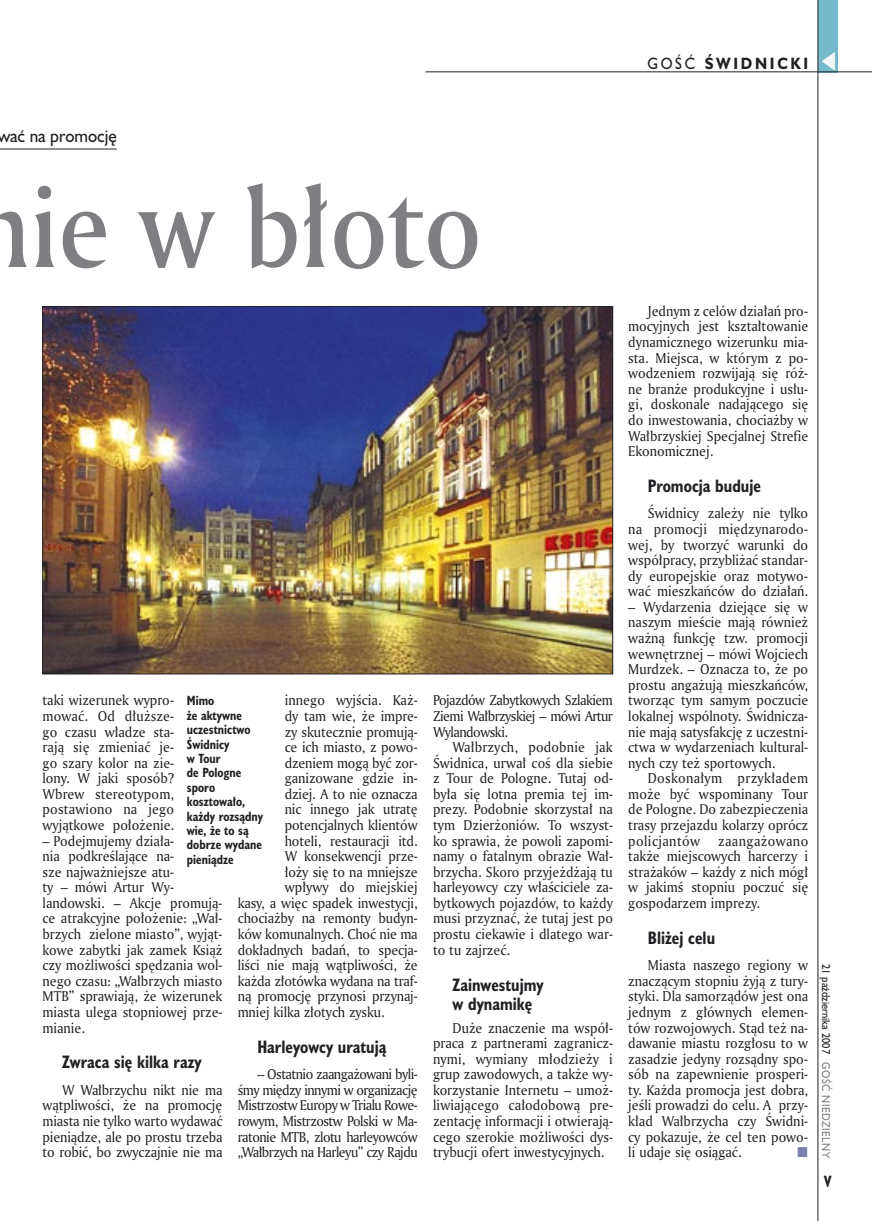
<style>
.page{position:relative;width:872px;height:1221px;background:#fff}
.page>*{position:absolute;margin:0;border:0;box-sizing:border-box;transform-origin:0 0}
.t1{font:108px "Amerigo Md PL";color:#7f7f83;scale:.9 1}
._04_srodtytul_HuCB_11_pt{font:700 16.5px/19.8px "Humanst 521 Cn PL";color:#212125;scale:.94 1}
.t2{font:16.5px "Humanst 521 PL";color:#212125;scale:.94 1}
.t3{font:700 15px "Humanst 521 PL";letter-spacing:.2em;color:#212125;scale:.9 1}
.t4{font:700 15px "Humanst 521 Cn PL";color:#212125;scale:.94 1}
._01_body_tekst{font:13.8px/15.6px "Amerigo PL";color:#212125;text-align:justify;scale:.94 1}
._09_podpis_zdjecia_HuCnB{font:700 12.3px/14.4px "Humanst 521 Cn PL";color:#212125;scale:.94 1}
.t5{font:10.5px "Humanst 521 PL";color:#212125;scale:.9 1}
.t6{font:10.5px "Humanst 521 PL";letter-spacing:.05em;color:#7f7f83;scale:.9 1}
.s1{font-weight:400}
</style>
<div class="page">
<div style="left:818px;top:0;width:19px;height:72px;background:#75baca"></div>
<svg style="left:821px;top:52px;width:14px;height:19px"></svg>
<hr style="left:425px;top:72px;width:447px;height:1px;background:#212125">
<hr style="left:817px;top:0;width:1px;height:1220px;background:#212125">
<hr style="left:0;top:149px;width:117px;height:1px;background:#212125">
<img style="left:45px;top:308px;width:566px;height:364px">
<p class="t3" style="left:647px;top:53px;width:180px"><span class="s1">GOŚĆ</span> ŚWIDNICKI</p>
<p class="t2" style="left:-3px;top:124px;width:129px">wać na promocję</p>
<h1 class="t1" style="left:-26px;top:156px;width:565px">nie w błoto</h1>
<p class="_01_body_tekst" style="left:43px;top:692px;width:142px">taki wizerunek wypro&shy;mować. Od dłuższe&shy;go czasu władze sta&shy;rają się zmieniać je&shy;go szary kolor na zie&shy;lony. W jaki sposób?<br>Wbrew stereotypom, postawiono na jego wyjątkowe położenie.</p>
<p class="_01_body_tekst" style="left:43px;top:832px;width:193px;text-align:left">– Podejmujemy działa-<br>nia podkreślające na-<br>sze najważniejsze atu-<br>ty – mówi Artur Wy&shy;landowski. – Akcje promują&shy;ce atrakcyjne położenie: „Wał&shy;brzych zielone miasto”, wyjąt&shy;kowe zabytki jak zamek Książ czy możliwości spędzania wol&shy;nego czasu: „Wałbrzych miasto<br>MTB” sprawiają, że wizerunek miasta ulega stopniowej prze&shy;mianie.</p>
<p class="_04_srodtytul_HuCB_11_pt" style="left:62px;top:1051px;width:150px">Zwraca się kilka razy</p>
<p class="_01_body_tekst" style="left:43px;top:1081px;width:193px;text-indent:20px">W Wałbrzychu nikt nie ma wątpliwości, że na promocję miasta nie tylko warto wydawać pieniądze, ale po prostu trzeba to robić, bo zwyczajnie nie ma</p>
<p class="_01_body_tekst" style="left:285px;top:692px;width:143px">innego wyjścia. Każ-</p>
<p class="_01_body_tekst" style="left:285px;top:707px;width:143px">dy tam wie, że impre-</p>
<p class="_01_body_tekst" style="left:285px;top:723px;width:143px">zy skutecznie promują-</p>
<p class="_01_body_tekst" style="left:285px;top:739px;width:143px">ce ich miasto, z powo-</p>
<p class="_01_body_tekst" style="left:285px;top:754px;width:143px">dzeniem mogą być zor-</p>
<p class="_01_body_tekst" style="left:285px;top:770px;width:143px">ganizowane gdzie in-</p>
<p class="_01_body_tekst" style="left:285px;top:785px;width:143px">dziej. A to nie oznacza</p>
<p class="_01_body_tekst" style="left:285px;top:801px;width:143px">nic innego jak utratę</p>
<p class="_01_body_tekst" style="left:285px;top:816px;width:143px">potencjalnych klientów</p>
<p class="_01_body_tekst" style="left:285px;top:832px;width:143px">hoteli, restauracji itd.</p>
<p class="_01_body_tekst" style="left:285px;top:848px;width:143px">W konsekwencji prze-</p>
<p class="_01_body_tekst" style="left:285px;top:863px;width:143px">łoży się to na mniejsze</p>
<p class="_01_body_tekst" style="left:285px;top:879px;width:143px">wpływy do miejskiej</p>
<p class="_01_body_tekst" style="left:238px;top:894px;width:193px">kasy, a więc spadek inwestycji,</p>
<p class="_01_body_tekst" style="left:238px;top:910px;width:193px">chociażby na remonty budyn-</p>
<p class="_01_body_tekst" style="left:238px;top:925px;width:193px">ków komunalnych. Choć nie ma</p>
<p class="_01_body_tekst" style="left:238px;top:941px;width:193px">dokładnych badań, to specja-</p>
<p class="_01_body_tekst" style="left:238px;top:957px;width:193px">liści nie mają wątpliwości, że</p>
<p class="_01_body_tekst" style="left:238px;top:972px;width:193px">każda złotówka wydana na traf-</p>
<p class="_01_body_tekst" style="left:238px;top:988px;width:193px">ną promocję przynosi przynaj-</p>
<p class="_01_body_tekst" style="left:238px;top:1003px;width:158px">mniej kilka złotych zysku.</p>
<p class="_04_srodtytul_HuCB_11_pt" style="left:257px;top:1036px;width:139px">Harleyowcy uratują</p>
<p class="_01_body_tekst" style="left:238px;top:1066px;width:193px;text-indent:20px">– Ostatnio zaangażowani byli&shy;śmy między innymi w organizację Mistrzostw Europy w Trialu Rowe&shy;rowym, Mistrzostw Polski w Ma&shy;ratonie MTB, zlotu harleyowców „Wałbrzych na Harleyu” czy Rajdu</p>
<p class="_09_podpis_zdjecia_HuCnB" style="left:187px;top:693px;width:83px">Mimo<br>że aktywne uczestnictwo<br>Świdnicy<br>w Tour<br>de Pologne sporo kosztowało, każdy rozsądny wie, że to są dobrze wydane pieniądze</p>
<p class="_01_body_tekst" style="left:433px;top:692px;width:193px">Pojazdów Zabytkowych Szlakiem Ziemi Wałbrzyskiej – mówi Artur Wylandowski.</p>
<p class="_01_body_tekst" style="left:433px;top:739px;width:193px;text-indent:20px">Wałbrzych, podobnie jak Świdnica, urwał coś dla siebie z Tour de Pologne. Tutaj od&shy;była się lotna premia tej im&shy;prezy. Podobnie skorzystał na tym Dzierżoniów. To wszyst&shy;ko sprawia, że powoli zapomi&shy;namy o fatalnym obrazie Wał&shy;brzycha. Skoro przyjeżdżają tu harleyowcy czy właściciele za&shy;bytkowych pojazdów, to każdy musi przyznać, że tutaj jest po prostu ciekawie i dlatego war&shy;to tu zajrzeć.</p>
<p class="_04_srodtytul_HuCB_11_pt" style="left:452px;top:974px;width:98px">Zainwestujmy w dynamikę</p>
<p class="_01_body_tekst" style="left:433px;top:1019px;width:193px;text-indent:20px">Duże znaczenie ma współ&shy;praca z partnerami zagranicz&shy;nymi, wymiany młodzieży i grup zawodowych, a także wy&shy;korzystanie Internetu – umoż&shy;liwiającego całodobową pre&shy;zentację informacji i otwierają&shy;cego szerokie możliwości dys&shy;trybucji ofert inwestycyjnych.</p>
<p class="_01_body_tekst" style="left:628px;top:303px;width:193px;text-indent:20px">Jednym z celów działań pro&shy;mocyjnych jest kształtowanie dynamicznego wizerunku mia&shy;sta. Miejsca, w którym z po&shy;wodzeniem rozwijają się róż&shy;ne branże produkcyjne i usłu&shy;gi, doskonale nadającego się do inwestowania, chociażby w Wałbrzyskiej Specjalnej Strefie Ekonomicznej.</p>
<p class="_04_srodtytul_HuCB_11_pt" style="left:648px;top:475px;width:122px">Promocja buduje</p>
<p class="_01_body_tekst" style="left:628px;top:505px;width:193px;text-indent:20px">Świdnicy zależy nie tylko na promocji międzynarodo&shy;wej, by tworzyć warunki do współpracy, przybliżać standar&shy;dy europejskie oraz motywo&shy;wać mieszkańców do działań.</p>
<p class="_01_body_tekst" style="left:628px;top:598px;width:193px">– Wydarzenia dziejące się w naszym mieście mają również ważną funkcję tzw. promocji wewnętrznej – mówi Wojciech Murdzek. – Oznacza to, że po prostu angażują mieszkańców, tworząc tym samym poczucie lokalnej wspólnoty. Świdnicza&shy;nie mają satysfakcję z uczestni&shy;ctwa w wydarzeniach kultural&shy;nych czy też sportowych.</p>
<p class="_01_body_tekst" style="left:628px;top:770px;width:193px;text-indent:20px">Doskonałym przykładem może być wspominany Tour de Pologne. Do zabezpieczenia trasy przejazdu kolarzy oprócz policjantów</p>
<p class="_01_body_tekst" style="left:628px;top:832px;width:193px;text-indent:90px">zaangażowano także miejscowych harcerzy i strażaków – każdy z nich mógł w jakimś stopniu poczuć się gospodarzem imprezy.</p>
<p class="_04_srodtytul_HuCB_11_pt" style="left:648px;top:927px;width:73px">Bliżej celu</p>
<p class="_01_body_tekst" style="left:628px;top:957px;width:193px;text-indent:20px">Miasta naszego regiony w znaczącym stopniu żyją z tury&shy;styki. Dla samorządów jest ona jednym z głównych elemen&shy;tów rozwojowych. Stąd też na&shy;dawanie miastu rozgłosu to w zasadzie jedyny rozsądny spo&shy;sób na zapewnienie prosperi&shy;ty. Każda promocja jest dobra, jeśli prowadzi do celu. A przy&shy;kład Wałbrzycha czy Świdni&shy;cy pokazuje, że cel ten powo&shy;li udaje się osiągać.</p>
<p class="t5" style="left:833px;top:964px;width:101px;rotate:90deg">21 października 2007</p>
<p class="t6" style="left:833px;top:1062px;width:108px;rotate:90deg">GOŚĆ NIEDZIELNY</p>
<p class="t4" style="left:824px;top:1171px;width:9px">V</p>
</div>
